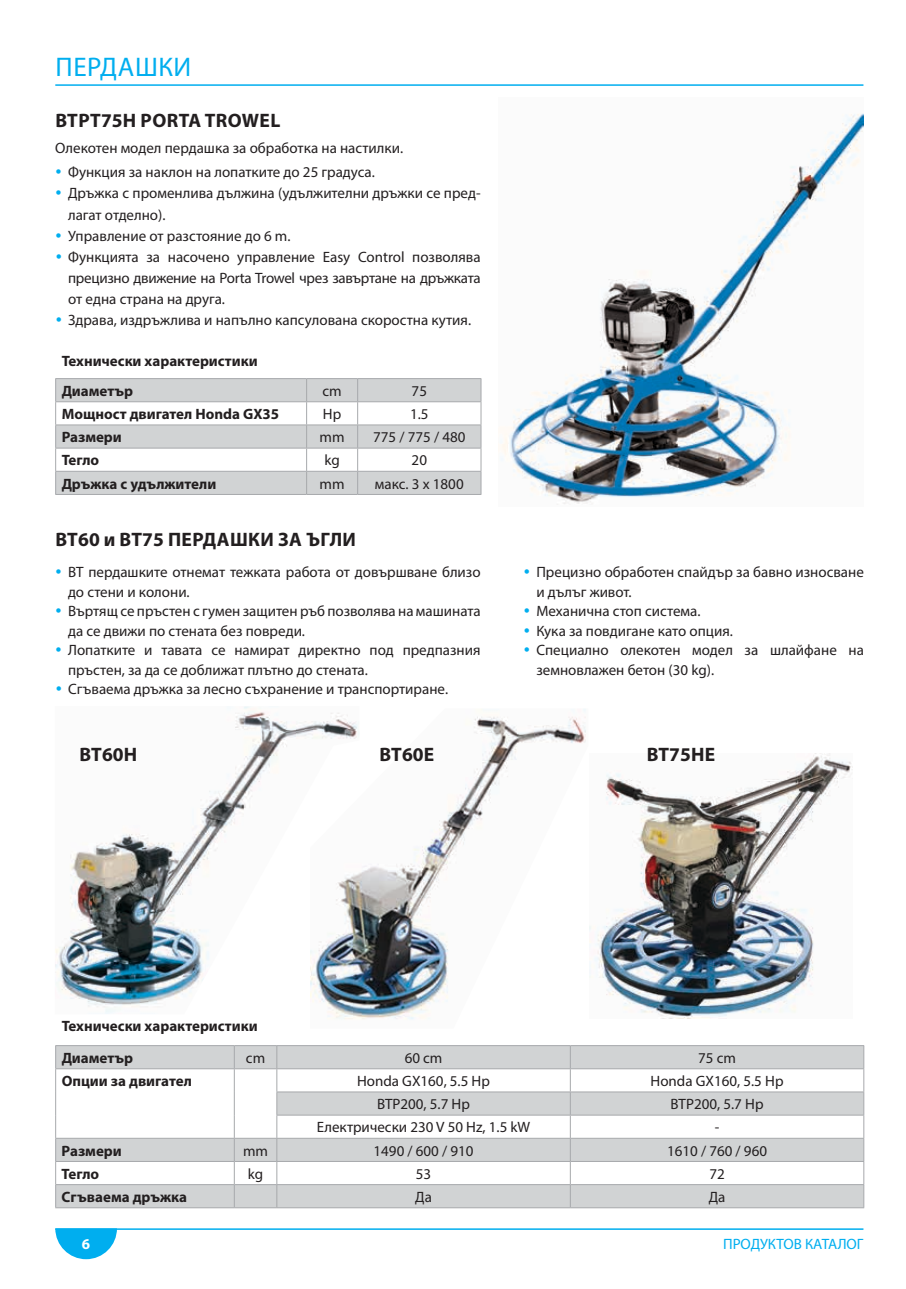
<style>
.page{position:relative;width:906px;height:1289px;background:#fff}
.page>*{position:absolute;margin:0;border:0;box-sizing:border-box;transform-origin:0 0}
.t1{font:27px "Myriad Pro";letter-spacing:.02em;color:#00aeef}
.t2{font:700 19.5px "Myriad Pro";letter-spacing:.01em;color:#231f20}
.t3{font:15px/19.5px "Myriad Pro";color:#231f20}
.t4{font:700 15px/29.7px "Myriad Pro";color:#231f20}
.t5{font:15px "Myriad Pro";color:#00aeef}
.t6{font:700 15px "Myriad Pro";color:#fff}
.s1{color:#00aeef}
</style>
<div class="page">
<svg style="left:55px;top:1229px;width:62px;height:30px"></svg>
<hr style="left:55px;top:1228px;width:808px;height:1px;background:#00aeef">
<img style="left:55px;top:706px;width:255px;height:308px">
<img style="left:589px;top:753px;width:264px;height:265px">
<img style="left:501px;top:113px;width:362px;height:392px">
<hr style="left:55px;top:84px;width:808px;height:2px;background:#00aeef">
<svg style="left:56px;top:379px;width:424px;height:115px;fill:#d1d3d4"></svg>
<hr style="left:55px;top:378px;width:252px;height:1px;background:#a7a9ac">
<hr style="left:307px;top:378px;width:51px;height:1px;background:#a7a9ac">
<hr style="left:358px;top:378px;width:123px;height:1px;background:#a7a9ac">
<hr style="left:55px;top:401px;width:252px;height:1px;background:#a7a9ac">
<hr style="left:307px;top:401px;width:51px;height:1px;background:#a7a9ac">
<hr style="left:358px;top:401px;width:123px;height:1px;background:#a7a9ac">
<hr style="left:55px;top:424px;width:252px;height:1px;background:#a7a9ac">
<hr style="left:307px;top:424px;width:51px;height:1px;background:#a7a9ac">
<hr style="left:358px;top:424px;width:123px;height:1px;background:#a7a9ac">
<hr style="left:55px;top:448px;width:252px;height:1px;background:#a7a9ac">
<hr style="left:307px;top:448px;width:51px;height:1px;background:#a7a9ac">
<hr style="left:358px;top:448px;width:123px;height:1px;background:#a7a9ac">
<hr style="left:55px;top:471px;width:252px;height:1px;background:#a7a9ac">
<svg style="left:55px;top:379px;width:1px;height:115px"></svg>
<hr style="left:307px;top:471px;width:51px;height:1px;background:#a7a9ac">
<svg style="left:306px;top:379px;width:1px;height:115px"></svg>
<hr style="left:358px;top:471px;width:123px;height:1px;background:#a7a9ac">
<svg style="left:357px;top:379px;width:1px;height:115px"></svg>
<svg style="left:480px;top:379px;width:1px;height:115px"></svg>
<hr style="left:55px;top:494px;width:252px;height:1px;background:#a7a9ac">
<hr style="left:307px;top:494px;width:51px;height:1px;background:#a7a9ac">
<hr style="left:358px;top:494px;width:123px;height:1px;background:#a7a9ac">
<img style="left:310px;top:709px;width:276px;height:311px">
<svg style="left:56px;top:1046px;width:807px;height:161px;fill:#d1d3d4"></svg>
<hr style="left:55px;top:1045px;width:179px;height:1px;background:#a7a9ac">
<hr style="left:234px;top:1045px;width:43px;height:1px;background:#a7a9ac">
<hr style="left:277px;top:1045px;width:293px;height:1px;background:#a7a9ac">
<hr style="left:570px;top:1045px;width:294px;height:1px;background:#a7a9ac">
<hr style="left:55px;top:1068px;width:179px;height:1px;background:#a7a9ac">
<hr style="left:234px;top:1068px;width:43px;height:1px;background:#a7a9ac">
<hr style="left:277px;top:1068px;width:293px;height:1px;background:#a7a9ac">
<hr style="left:570px;top:1068px;width:294px;height:1px;background:#a7a9ac">
<hr style="left:276px;top:1091px;width:294px;height:1px;background:#a7a9ac">
<hr style="left:570px;top:1091px;width:294px;height:1px;background:#a7a9ac">
<hr style="left:276px;top:1114px;width:294px;height:1px;background:#a7a9ac">
<hr style="left:570px;top:1114px;width:294px;height:1px;background:#a7a9ac">
<hr style="left:55px;top:1137px;width:179px;height:1px;background:#a7a9ac">
<hr style="left:234px;top:1137px;width:43px;height:1px;background:#a7a9ac">
<hr style="left:277px;top:1137px;width:293px;height:1px;background:#a7a9ac">
<hr style="left:570px;top:1137px;width:294px;height:1px;background:#a7a9ac">
<hr style="left:55px;top:1160px;width:179px;height:1px;background:#a7a9ac">
<hr style="left:234px;top:1160px;width:43px;height:1px;background:#a7a9ac">
<hr style="left:277px;top:1160px;width:293px;height:1px;background:#a7a9ac">
<hr style="left:570px;top:1160px;width:294px;height:1px;background:#a7a9ac">
<hr style="left:55px;top:1184px;width:179px;height:1px;background:#a7a9ac">
<svg style="left:55px;top:1045px;width:1px;height:162px"></svg>
<hr style="left:234px;top:1184px;width:43px;height:1px;background:#a7a9ac">
<svg style="left:234px;top:1045px;width:1px;height:162px"></svg>
<hr style="left:277px;top:1184px;width:293px;height:1px;background:#a7a9ac">
<svg style="left:276px;top:1045px;width:1px;height:162px"></svg>
<hr style="left:570px;top:1184px;width:294px;height:1px;background:#a7a9ac">
<svg style="left:570px;top:1045px;width:1px;height:162px"></svg>
<svg style="left:863px;top:1046px;width:1px;height:161px"></svg>
<hr style="left:55px;top:1207px;width:179px;height:1px;background:#a7a9ac">
<hr style="left:234px;top:1207px;width:43px;height:1px;background:#a7a9ac">
<hr style="left:277px;top:1207px;width:293px;height:1px;background:#a7a9ac">
<hr style="left:570px;top:1207px;width:294px;height:1px;background:#a7a9ac">
<h1 class="t1" style="left:56px;top:50px;width:133px">ПЕРДАШКИ</h1>
<h2 class="t2" style="left:55px;top:108px;width:226px">BTPT75H PORTA TROWEL</h2>
<p class="t3" style="left:55px;top:138px;width:349px">Олекотен модел пердашка за обработка на настилки.</p>
<p class="t3" style="left:55px;top:162px;width:321px"><span class="s1">•</span> Функция за наклон на лопатките до 25 градуса.</p>
<p class="t3" style="left:68px;top:183px;width:413px;line-height:21px;text-indent:-13px"><span class="s1">•</span> Дръжка с променлива дължина (удължителни дръжки се пред&shy;лагат отделно).</p>
<p class="t3" style="left:55px;top:225px;width:237px"><span class="s1">•</span> Управление от разстояние до 6 m.</p>
<p class="t3" style="left:68px;top:246px;width:414px;line-height:21px;text-align:justify;text-indent:-13px"><span class="s1">•</span> Функцията за насочено управление Easy Control позволява прецизно движение на Porta Trowel чрез завъртане на дръжката от една страна на друга.</p>
<p class="t3" style="left:55px;top:309px;width:417px"><span class="s1">•</span> Здрава, издръжлива и напълно капсулована скоростна кутия.</p>
<p class="t4" style="left:62px;top:345px;width:197px">Технически характеристики<br>Диаметър</p>
<p class="t3" style="left:322px;top:381px;width:21px">cm</p>
<p class="t3" style="left:411px;top:381px;width:17px">75</p>
<p class="t4" style="left:62px;top:398px;width:219px">Мощност двигател Honda GX35</p>
<p class="t3" style="left:323px;top:404px;width:20px">Hp</p>
<p class="t3" style="left:410px;top:404px;width:20px">1.5</p>
<p class="t4" style="left:62px;top:422px;width:62px">Размери</p>
<p class="t3" style="left:320px;top:427px;width:27px">mm</p>
<p class="t3" style="left:373px;top:427px;width:94px">775 / 775 / 480</p>
<p class="t4" style="left:62px;top:445px;width:39px">Тегло</p>
<p class="t3" style="left:324px;top:450px;width:17px">kg</p>
<p class="t3" style="left:411px;top:450px;width:17px">20</p>
<p class="t4" style="left:62px;top:468px;width:156px">Дръжка с удължители</p>
<p class="t3" style="left:320px;top:473px;width:27px">mm</p>
<p class="t3" style="left:375px;top:473px;width:90px">макс. 3 х 1800</p>
<h2 class="t2" style="left:55px;top:527px;width:288px">BT60 и BT75 ПЕРДАШКИ ЗА ЪГЛИ</h2>
<p class="t3" style="left:68px;top:562px;width:414px;text-indent:-13px"><span class="s1">•</span> BT пердашките отнемат тежката работа от довършване близо до стени и колони.</p>
<p class="t3" style="left:68px;top:601px;width:414px;text-indent:-13px"><span class="s1">•</span> Въртящ се пръстен с гумен защитен ръб позволява на машината да се движи по стената без повреди.</p>
<p class="t3" style="left:68px;top:640px;width:414px;text-indent:-13px"><span class="s1">•</span> Лопатките и тавата се намират директно под предпазния пръстен, за да се доближат плътно до стената.</p>
<p class="t3" style="left:55px;top:679px;width:394px"><span class="s1">•</span> Сгъваема дръжка за лесно съхранение и транспортиране.</p>
<p class="t3" style="left:536px;top:562px;width:329px;text-indent:-13px"><span class="s1">•</span> Прецизно обработен спайдър за бавно износване и дълъг живот.</p>
<p class="t3" style="left:523px;top:601px;width:178px"><span class="s1">•</span> Механична стоп система.</p>
<p class="t3" style="left:523px;top:621px;width:211px"><span class="s1">•</span> Кука за повдигане като опция.</p>
<p class="t3" style="left:536px;top:640px;width:329px;text-indent:-13px"><span class="s1">•</span> Специално олекотен модел за шлайфане на земновлажен бетон (30 kg).</p>
<h2 class="t2" style="left:79px;top:742px;width:59px">BT60H</h2>
<h2 class="t2" style="left:379px;top:742px;width:56px">BT60E</h2>
<h2 class="t2" style="left:646px;top:742px;width:70px">BT75HE</h2>
<p class="t4" style="left:62px;top:1010px;width:197px;line-height:31.5px">Технически характеристики<br>Диаметър</p>
<p class="t3" style="left:246px;top:1047px;width:21px">cm</p>
<p class="t3" style="left:405px;top:1047px;width:39px">60 cm</p>
<p class="t3" style="left:698px;top:1047px;width:39px">75 cm</p>
<p class="t4" style="left:62px;top:1065px;width:132px">Опции за двигател</p>
<p class="t3" style="left:357px;top:1070px;width:134px">Honda GX160, 5.5 Hp</p>
<p class="t3" style="left:650px;top:1070px;width:134px">Honda GX160, 5.5 Hp</p>
<p class="t3" style="left:377px;top:1094px;width:94px">BTP200, 5.7 Hp</p>
<p class="t3" style="left:670px;top:1094px;width:94px">BTP200, 5.7 Hp</p>
<p class="t3" style="left:317px;top:1117px;width:215px">Електрически 230 V 50 Hz, 1.5 kW</p>
<p class="t3" style="left:715px;top:1117px;width:6px">-</p>
<p class="t4" style="left:62px;top:1135px;width:62px">Размери</p>
<p class="t3" style="left:243px;top:1140px;width:27px">mm</p>
<p class="t3" style="left:373px;top:1140px;width:101px">1490 / 600 / 910</p>
<p class="t3" style="left:667px;top:1140px;width:101px">1610 / 760 / 960</p>
<p class="t4" style="left:62px;top:1158px;width:39px">Тегло</p>
<p class="t3" style="left:248px;top:1163px;width:17px">kg</p>
<p class="t3" style="left:416px;top:1163px;width:17px">53</p>
<p class="t3" style="left:709px;top:1163px;width:17px">72</p>
<p class="t4" style="left:62px;top:1181px;width:127px">Сгъваема дръжка</p>
<p class="t3" style="left:415px;top:1186px;width:18px">Да</p>
<p class="t3" style="left:708px;top:1186px;width:18px">Да</p>
<p class="t6" style="left:82px;top:1233px;width:10px">6</p>
<p class="t5" style="left:723px;top:1234px;width:142px">ПРОДУКТОВ КАТАЛОГ</p>
</div>
